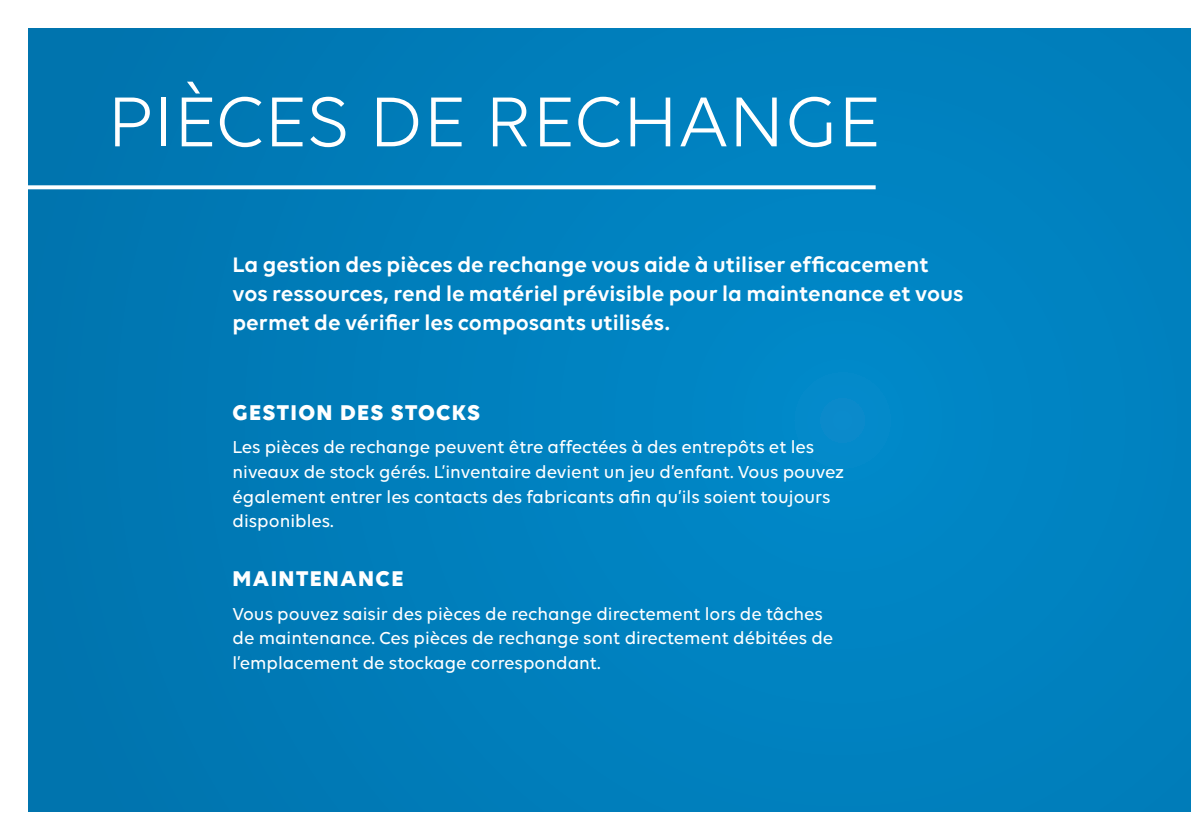
<style>
.page{position:relative;width:1191px;height:840px;background:#fff}
.page>*{position:absolute;margin:0;border:0;box-sizing:border-box;transform-origin:0 0}
.t1{font:76px "Volte";letter-spacing:.005em;color:#fff}
.t2{font:700 23px "Volte";letter-spacing:.06em;color:#fff}
.t3{font:600 22.6px/29px "Volte";color:#fff}
.t4{font:500 18.6px/24.6px "Volte";color:#fff}
</style>
<div class="page">
<div style="left:28px;top:28px;width:1163px;height:783px;background:linear-gradient(to right,#0077b2,#0086c5)"></div>
<svg style="left:28px;top:185px;width:847px;height:4px"></svg>
<h1 class="t1" style="left:107px;top:94px;width:774px">PIÈCES DE RECHANGE</h1>
<p class="t3" style="left:232px;top:252px;width:732px">La gestion des pièces de rechange vous aide à utiliser efficacement vos ressources, rend le matériel prévisible pour la maintenance et vous permet de vérifier les composants utilisés.</p>
<p class="t2" style="left:232px;top:404px;width:249px">GESTION DES STOCKS</p>
<p class="t4" style="left:232px;top:436px;width:613px">Les pièces de rechange peuvent être affectées à des entrepôts et les niveaux de stock gérés. L’inventaire devient un jeu d’enfant. Vous pouvez également entrer les contacts des fabricants afin qu’ils soient toujours disponibles.</p>
<p class="t2" style="left:232px;top:570px;width:172px">MAINTENANCE</p>
<p class="t4" style="left:232px;top:602px;width:602px">Vous pouvez saisir des pièces de rechange directement lors de tâches de maintenance. Ces pièces de rechange sont directement débitées de l’emplacement de stockage correspondant.</p>
</div>
